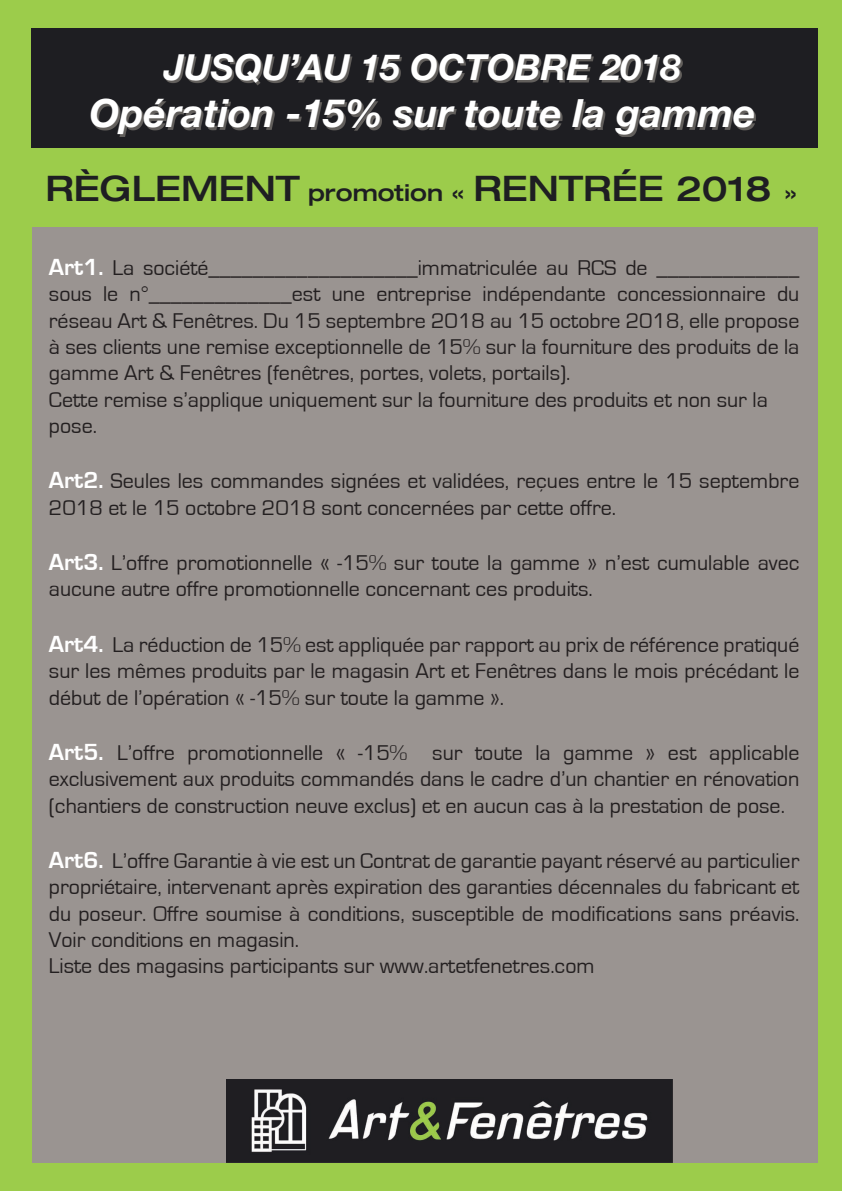
<style>
.page{position:relative;width:842px;height:1191px;background:#9ccc4b}
.page>*{position:absolute;margin:0;border:0;box-sizing:border-box;transform-origin:0 0}
.t1{font:italic 700 39px "Helvetica Neue";color:#fff}
.t2{font:italic 700 36px "Helvetica Neue";color:#fff}
.t3{font:500 expanded 35px "Helvetica 63";color:#1e1e22}
.t4{font:22px/26.4px "Eurostile";color:#231f20;text-align:justify}
.s1{font-size:23.4px}
.s2{font-size:23px}
.s3{font-weight:700;font-size:24px;color:#fff}
</style>
<div class="page">
<div style="left:31px;top:28px;width:786px;height:119px;background:#1e1e22"></div>
<div style="left:93px;top:56px;width:663px;height:81px;background:#797570;opacity:.75"></div>
<div style="left:32px;top:227px;width:785px;height:935px;background:#9a9491"></div>
<img style="left:226px;top:1079px;width:446px;height:83px">
<p class="t2" style="left:164px;top:45px;width:518px">JUSQU’AU 15 OCTOBRE 2018</p>
<p class="t1" style="left:89px;top:89px;width:667px">Opération -15% sur toute la gamme</p>
<p class="t3" style="left:45px;top:167px;width:753px">RÈGLEMENT <span class="s1">promotion «</span> RENTRÉE 2018 <span class="s2">»</span></p>
<p class="t4" style="left:49px;top:255px;width:752px"><span class="s3">Art1.</span> La société___________________immatriculée au RCS de _____________ sous le n°_____________est une entreprise indépendante concessionnaire du réseau Art &amp; Fenêtres. Du 15 septembre 2018 au 15 octobre 2018, elle propose à ses clients une remise exceptionnelle de 15% sur la fourniture des produits de la gamme Art &amp; Fenêtres (fenêtres, portes, volets, portails).</p>
<p class="t4" style="left:49px;top:387px;width:720px">Cette remise s’applique uniquement sur la fourniture des produits et non sur la</p>
<p class="t4" style="left:49px;top:413px;width:50px">pose.</p>
<p class="t4" style="left:49px;top:468px;width:752px"><span class="s3">Art2.</span> Seules les commandes signées et validées, reçues entre le 15 septembre<br>2018 et le 15 octobre 2018 sont concernées par cette offre.</p>
<p class="t4" style="left:49px;top:550px;width:752px"><span class="s3">Art3.</span> L’offre promotionnelle « -15% sur toute la gamme » n’est cumulable avec aucune autre offre promotionnelle concernant ces produits.</p>
<p class="t4" style="left:49px;top:631px;width:752px"><span class="s3">Art4.</span> La réduction de 15% est appliquée par rapport au prix de référence pratiqué sur les mêmes produits par le magasin Art et Fenêtres dans le mois précédant le début de l’opération « -15% sur toute la gamme ».</p>
<p class="t4" style="left:49px;top:739px;width:752px"><span class="s3">Art5.</span> L’offre promotionnelle « -15% sur toute la gamme » est applicable exclusivement aux produits commandés dans le cadre d’un chantier en rénovation (chantiers de construction neuve exclus) et en aucun cas à la prestation de pose.</p>
<p class="t4" style="left:49px;top:847px;width:752px"><span class="s3">Art6.</span> L’offre Garantie à vie est un Contrat de garantie payant réservé au particulier propriétaire, intervenant après expiration des garanties décennales du fabricant et du poseur. Offre soumise à conditions, susceptible de modifications sans préavis.<br>Voir conditions en magasin.</p>
<p class="t4" style="left:49px;top:953px;width:547px">Liste des magasins participants sur www.artetfenetres.com</p>
</div>
